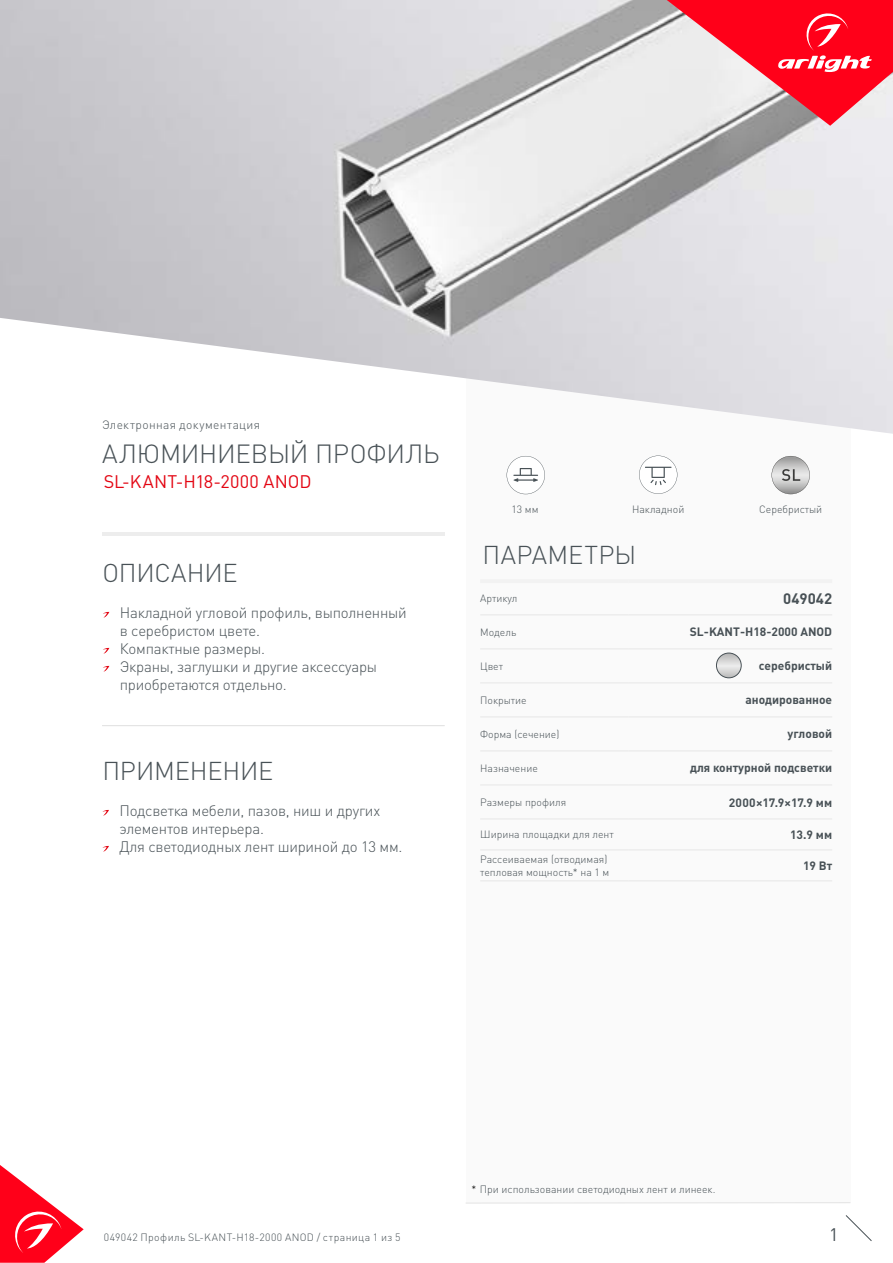
<style>
.page{position:relative;width:893px;height:1263px;background:#fff}
.page>*{position:absolute;margin:0;border:0;box-sizing:border-box;transform-origin:0 0}
.t1{font:300 25.95px "DIN Pro";letter-spacing:-.01em;color:#485156}
.t2{font:300 25.5px "DIN Pro";letter-spacing:-.005em;color:#485156}
.t3{font:300 25.5px "DIN Pro";letter-spacing:.015em;color:#485156}
.t4{font:18px "DIN Pro";letter-spacing:.01em;color:#e30613}
.t5{font:18px "DIN Pro";color:#485156}
.t6{font:300 15px/18px "DIN Pro";letter-spacing:-.015em;color:#485156}
.t7{font:700 15px "DIN Pro";color:#485156}
.t8{font:700 12px "DIN Pro";color:#485156}
.t9{font:300 12px "DIN Pro";letter-spacing:.03em;color:#485156}
.t10{font:700 12px "DIN Pro";letter-spacing:.02em;color:#485156}
.t11{font:300 10.5px/12.6px "DIN Pro";color:#485156}
.t12{font:300 10.5px "DIN Pro";letter-spacing:.04em;color:#485156}
.s1{color:#000}
</style>
<div class="page">
<svg style="left:0;top:1165px;width:84px;height:98px"></svg>
<svg style="left:845px;top:1215px;width:27px;height:26px"></svg>
<div style="left:466px;top:250px;width:384px;height:953px;background:#fafafa"></div>
<img style="left:0;top:0;width:893px;height:434px">
<svg style="left:772px;top:456px;width:38px;height:38px"></svg>
<hr style="left:102px;top:533px;width:342px;height:3px;background:#ededed">
<hr style="left:480px;top:579px;width:148px;height:4px;background:#f2f2f2">
<hr style="left:628px;top:579px;width:204px;height:4px;background:#f2f2f2">
<hr style="left:480px;top:614px;width:148px;height:1px;background:#ededed">
<hr style="left:628px;top:614px;width:204px;height:1px;background:#ededed">
<hr style="left:480px;top:648px;width:148px;height:2px;background:#ededed">
<hr style="left:628px;top:648px;width:204px;height:2px;background:#ededed">
<hr style="left:480px;top:682px;width:148px;height:2px;background:#ededed">
<hr style="left:628px;top:682px;width:204px;height:2px;background:#ededed">
<hr style="left:480px;top:716px;width:148px;height:2px;background:#ededed">
<hr style="left:628px;top:716px;width:204px;height:2px;background:#ededed">
<hr style="left:480px;top:750px;width:148px;height:2px;background:#ededed">
<hr style="left:628px;top:750px;width:204px;height:2px;background:#ededed">
<hr style="left:480px;top:784px;width:148px;height:2px;background:#ededed">
<hr style="left:628px;top:784px;width:204px;height:2px;background:#ededed">
<hr style="left:480px;top:818px;width:148px;height:2px;background:#ededed">
<hr style="left:628px;top:818px;width:204px;height:2px;background:#ededed">
<hr style="left:480px;top:849px;width:148px;height:2px;background:#ededed">
<hr style="left:628px;top:849px;width:204px;height:2px;background:#ededed">
<hr style="left:480px;top:880px;width:148px;height:1px;background:#ededed">
<hr style="left:628px;top:880px;width:204px;height:1px;background:#ededed">
<hr style="left:466px;top:1202px;width:384px;height:1px;background:#e3e3e3">
<svg style="left:667px;top:0;width:226px;height:126px;background:#f16573"></svg>
<svg style="left:103px;top:612px;width:6px;height:6px"></svg>
<svg style="left:103px;top:648px;width:6px;height:6px"></svg>
<svg style="left:103px;top:666px;width:6px;height:6px"></svg>
<svg style="left:102px;top:810px;width:7px;height:6px"></svg>
<svg style="left:102px;top:846px;width:7px;height:6px"></svg>
<hr style="left:102px;top:725px;width:343px;height:1px;background:#e3e3e3">
<svg style="left:716px;top:653px;width:25px;height:25px"></svg>
<div style="left:716px;top:653px;width:26px;height:25px;border:1px solid #485156;border-radius:50%"></div>
<svg style="left:507px;top:456px;width:38px;height:38px"></svg>
<svg style="left:639px;top:456px;width:38px;height:38px"></svg>
<p class="t9" style="left:102px;top:417px;width:160px">Электронная документация</p>
<h1 class="t1" style="left:102px;top:436px;width:339px">АЛЮМИНИЕВЫЙ ПРОФИЛЬ</h1>
<p class="t4" style="left:104px;top:470px;width:209px">SL-KANT-H18-2000 ANOD</p>
<h2 class="t2" style="left:102px;top:555px;width:137px">ОПИСАНИЕ</h2>
<p class="t6" style="left:120px;top:602px;width:289px">Накладной угловой профиль, выполненный в серебристом цвете.<br>Компактные размеры.<br>Экраны, заглушки и другие аксессуары приобретаются отдельно.</p>
<h2 class="t2" style="left:102px;top:753px;width:172px">ПРИМЕНЕНИЕ</h2>
<p class="t6" style="left:119px;top:800px;width:285px">Подсветка мебели, пазов, ниш и других элементов интерьера.<br>Для светодиодных лент шириной до 13 мм.</p>
<p class="t11" style="left:511px;top:502px;width:29px">13 мм</p>
<p class="t11" style="left:632px;top:502px;width:54px">Накладной</p>
<p class="t11" style="left:759px;top:502px;width:65px">Серебристый</p>
<h2 class="t3" style="left:483px;top:537px;width:155px">ПАРАМЕТРЫ</h2>
<p class="t11" style="left:480px;top:591px;width:39px">Артикул</p>
<p class="t7" style="left:783px;top:588px;width:50px">049042</p>
<p class="t11" style="left:480px;top:625px;width:38px">Модель</p>
<p class="t8" style="left:690px;top:624px;width:144px">SL-KANT-H18-2000 ANOD</p>
<p class="t11" style="left:480px;top:659px;width:24px">Цвет</p>
<p class="t8" style="left:759px;top:658px;width:75px">серебристый</p>
<p class="t11" style="left:480px;top:693px;width:48px">Покрытие</p>
<p class="t8" style="left:745px;top:692px;width:88px">анодированное</p>
<p class="t11" style="left:480px;top:727px;width:81px">Форма (сечение)</p>
<p class="t8" style="left:788px;top:726px;width:46px">угловой</p>
<p class="t11" style="left:480px;top:761px;width:59px">Назначение</p>
<p class="t8" style="left:690px;top:760px;width:144px">для контурной подсветки</p>
<p class="t11" style="left:480px;top:795px;width:87px">Размеры профиля</p>
<p class="t10" style="left:729px;top:794px;width:105px">2000×17.9×17.9 мм</p>
<p class="t11" style="left:480px;top:828px;width:135px">Ширина площадки для лент</p>
<p class="t8" style="left:790px;top:826px;width:43px">13.9 мм</p>
<p class="t11" style="left:480px;top:852px;width:131px">Рассеиваемая (отводимая) тепловая мощность* на 1 м</p>
<p class="t8" style="left:803px;top:857px;width:31px">19 Вт</p>
<p class="t11" style="left:471px;top:1183px;width:246px"><span class="s1">*</span> При использовании светодиодных лент и линеек.</p>
<p class="t12" style="left:104px;top:1230px;width:298px">049042 Профиль SL-KANT-H18-2000 ANOD / страница 1 из 5</p>
<p class="t5" style="left:829px;top:1222px;width:11px">1</p>
</div>
